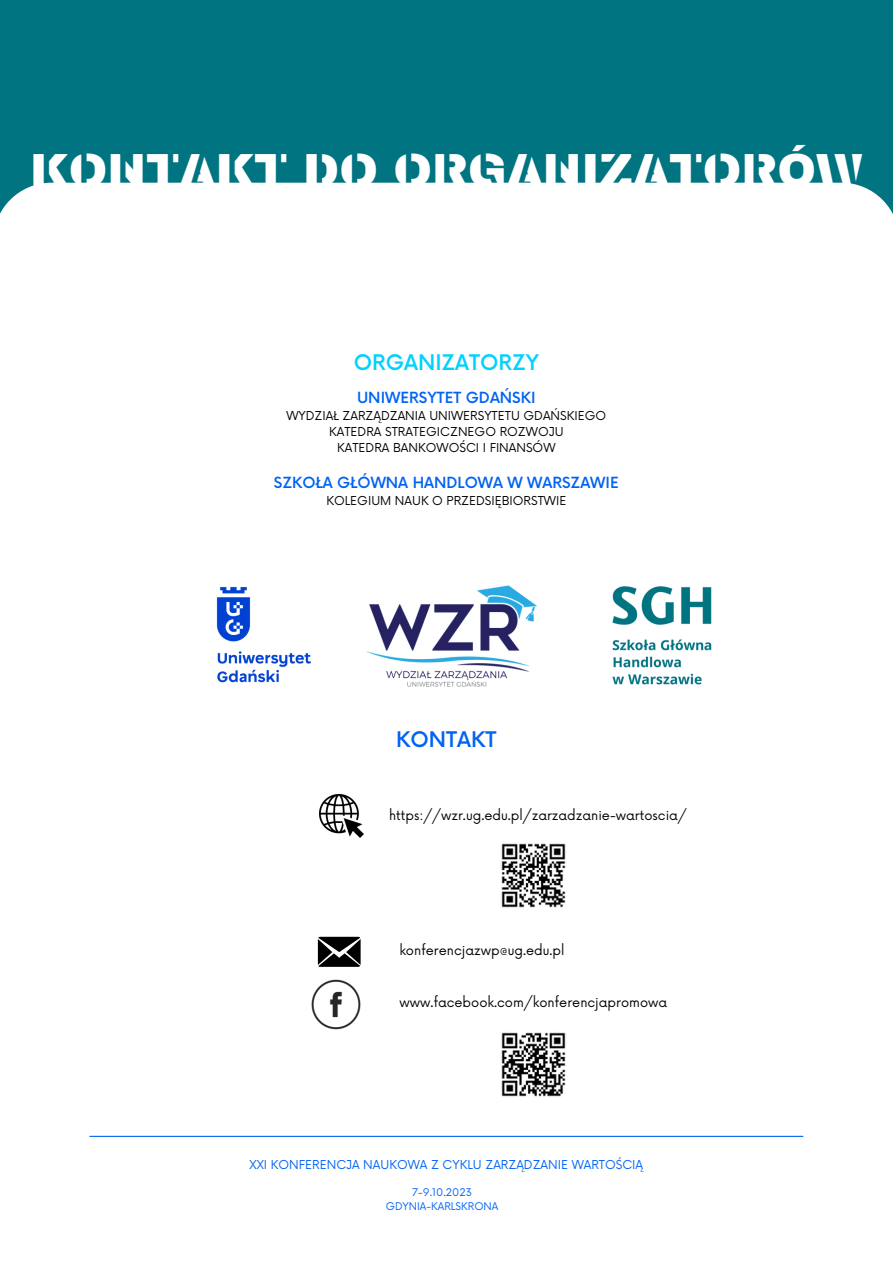
<style>
.page{position:relative;width:893px;height:1264px;background:#fff}
.page>*{position:absolute;margin:0;border:0;box-sizing:border-box;transform-origin:0 0}
.t1{font:46.35px "Archicoco";color:#fff}
.t2{font:500 21px "Now";color:#00d1ff}
.t3{font:500 21px "Now";color:#0063f4}
.t4{font:500 15px "Now";color:#0063f4}
.t5{font:12.9px "Now";color:#000}
.t6{font:12px "Now";color:#000}
.t7{font:12px "Now";color:#0063f4}
.t8{font:10.35px "Now";color:#0063f4}
</style>
<div class="page">
<div style="left:0;top:0;width:892px;height:1262px;background:#007481"></div>
<div style="left:0;top:183px;width:892px;height:1079px;background:#fff"></div>
<img style="left:361px;top:581px;width:181px;height:109px">
<img style="left:319px;top:794px;width:44px;height:43px">
<svg style="left:318px;top:936px;width:42px;height:30px"></svg>
<img style="left:303px;top:971px;width:65px;height:66px">
<hr style="left:90px;top:1135px;width:712px;height:1px;background:#0063f4">
<img style="left:185px;top:554px;width:158px;height:160px">
<img style="left:583px;top:557px;width:157px;height:156px">
<img style="left:493px;top:835px;width:80px;height:80px">
<img style="left:493px;top:1024px;width:80px;height:80px">
<p class="t1" style="left:30px;top:135px;width:833px">KONTAKT DO ORGANIZATORÓW</p>
<p class="t2" style="left:353px;top:351px;width:187px">ORGANIZATORZY</p>
<p class="t4" style="left:357px;top:389px;width:180px">UNIWERSYTET GDAŃSKI</p>
<p class="t6" style="left:286px;top:409px;width:321px">WYDZIAŁ ZARZĄDZANIA UNIWERSYTETU GDAŃSKIEGO</p>
<p class="t6" style="left:329px;top:425px;width:236px">KATEDRA STRATEGICZNEGO ROZWOJU</p>
<p class="t6" style="left:337px;top:441px;width:220px">KATEDRA BANKOWOŚCI I FINANSÓW</p>
<p class="t4" style="left:274px;top:474px;width:346px">SZKOŁA GŁÓWNA HANDLOWA W WARSZAWIE</p>
<p class="t6" style="left:326px;top:494px;width:241px">KOLEGIUM NAUK O PRZEDSIĘBIORSTWIE</p>
<p class="t3" style="left:396px;top:728px;width:102px">KONTAKT</p>
<p class="t5" style="left:389px;top:807px;width:299px">https://wzr.ug.edu.pl/zarzadzanie-wartoscia/</p>
<p class="t5" style="left:399px;top:943px;width:167px">konferencjazwp@ug.edu.pl</p>
<p class="t5" style="left:399px;top:995px;width:269px">www.facebook.com/konferencjapromowa</p>
<p class="t7" style="left:249px;top:1157px;width:395px">XXI KONFERENCJA NAUKOWA Z CYKLU ZARZĄDZANIE WARTOŚCIĄ</p>
<p class="t8" style="left:412px;top:1186px;width:61px">7-9.10.2023</p>
<p class="t8" style="left:386px;top:1200px;width:114px">GDYNIA-KARLSKRONA</p>
</div>
